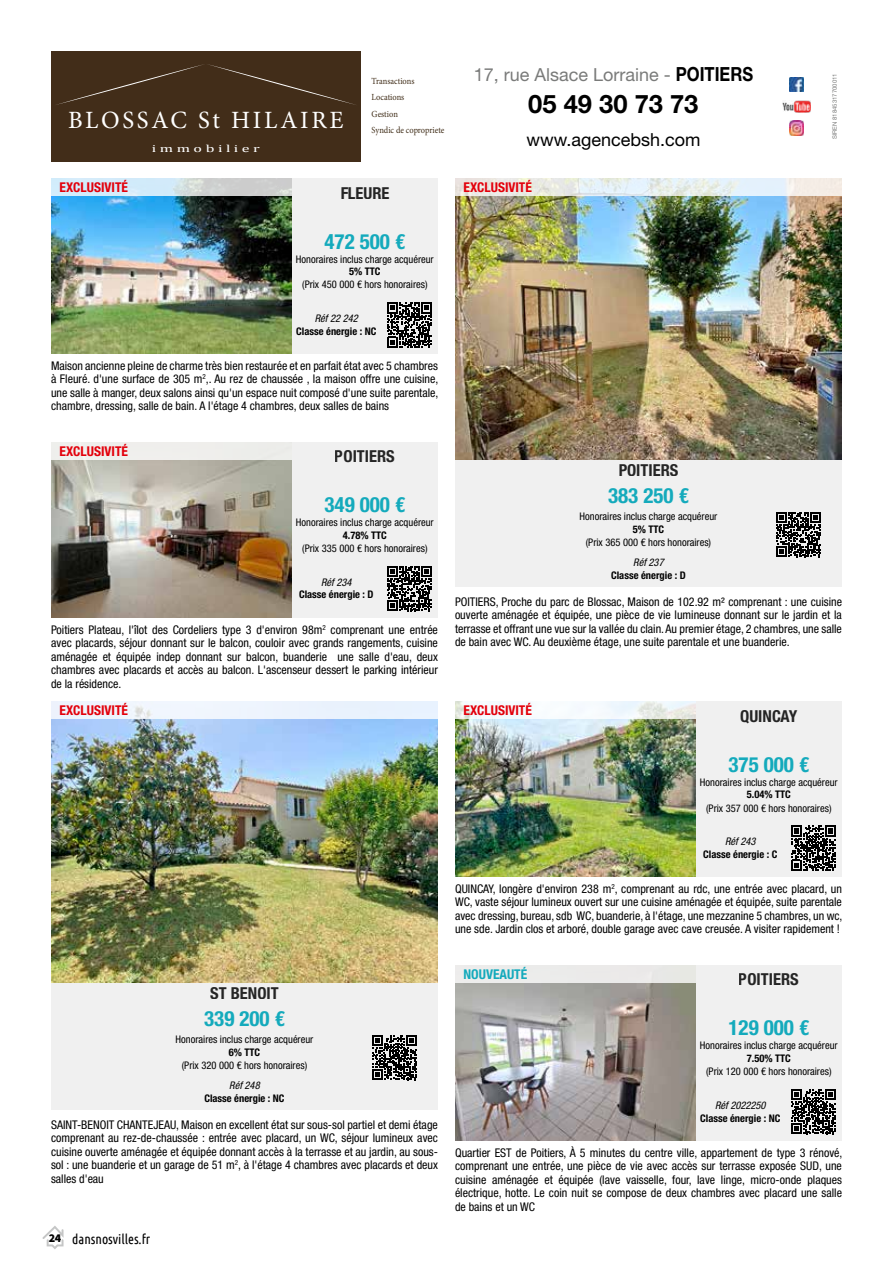
<style>
.page{position:relative;width:893px;height:1263px;background:#fff}
.page>*{position:absolute;margin:0;border:0;box-sizing:border-box;transform-origin:0 0}
.t1{font:700 25.5px "Helvetica Neue LT Std";color:#000}
.t2{font:24.9px "Minion Pro";letter-spacing:.11em;color:#fff}
.t3{font:700 condensed 21px "Helvetica Neue LT Std";color:#14aabc}
.t4{font:18px "Helvetica Neue LT Std";color:#7a7b7a}
.t5{font:18px "Helvetica Neue LT Std";color:#000}
.t6{font:700 condensed 16.5px "Helvetica Neue LT Std";color:#000}
.t7{font:700 condensed 13.5px "Helvetica Neue LT Std";color:#e3000b}
.t8{font:13.5px "Ubuntu Condensed";color:#000}
.t9{font:700 condensed 13.5px "Helvetica Neue LT Std";color:#14aabc}
.t10{font:condensed 12px/13.5px "Helvetica Neue LT Std";color:#000;text-align:justify}
.t11{font:condensed 10.5px "Helvetica Neue LT Std";color:#000}
.t12{font:700 condensed 10.5px "Helvetica Neue LT Std";color:#000}
.t13{font:italic condensed 10.5px "Helvetica Neue LT Std";color:#000}
.t14{font:10.35px "Cambria";color:#fff;scale:1.55 1}
.t15{font:9.3px/16.5px "Minion Pro";color:#402d18;scale:.9 1}
.t16{font:6px "Helvetica Neue LT Std";color:#7a7b7a}
.s1{font-weight:700;font-size:19.5px;color:#000}
.s2{font-family:"Source Sans Pro";font-weight:900;font-size:12px}
</style>
<div class="page">
<svg style="left:42px;top:1226px;width:22px;height:23px"></svg>
<div style="left:292px;top:178px;width:146px;height:176px;background:#f0f0f0"></div>
<div style="left:292px;top:442px;width:146px;height:175px;background:#f0f0f0"></div>
<div style="left:696px;top:701px;width:146px;height:176px;background:#f0f0f0"></div>
<div style="left:696px;top:965px;width:146px;height:175px;background:#f0f0f0"></div>
<img style="left:51px;top:195px;width:241px;height:159px">
<svg style="left:51px;top:178px;width:241px;height:17px;background:#d1dfe6"></svg>
<img style="left:51px;top:459px;width:241px;height:158px">
<div style="left:51px;top:442px;width:241px;height:17px;background:#efeeec"></div>
<img style="left:455px;top:718px;width:241px;height:159px">
<svg style="left:455px;top:701px;width:241px;height:17px;fill:#f4f9fd"></svg>
<img style="left:455px;top:982px;width:241px;height:158px">
<div style="left:455px;top:965px;width:241px;height:17px;background:#ebebea"></div>
<svg style="left:387px;top:302px;width:45px;height:45px"></svg>
<svg style="left:387px;top:566px;width:45px;height:45px"></svg>
<svg style="left:791px;top:825px;width:45px;height:45px"></svg>
<svg style="left:791px;top:1089px;width:45px;height:45px"></svg>
<div style="left:51px;top:982px;width:387px;height:128px;background:#f0f0f0"></div>
<img style="left:51px;top:718px;width:387px;height:264px">
<div style="left:51px;top:701px;width:387px;height:17px;background:#edf3fd"></div>
<div style="left:455px;top:459px;width:387px;height:128px;background:#f0f0f0"></div>
<img style="left:455px;top:195px;width:387px;height:264px">
<svg style="left:455px;top:178px;width:387px;height:17px;background:#e8eceb"></svg>
<svg style="left:372px;top:1035px;width:45px;height:45px"></svg>
<svg style="left:776px;top:512px;width:45px;height:45px"></svg>
<img style="left:789px;top:121px;width:15px;height:14px">
<img style="left:782px;top:101px;width:29px;height:12px">
<img style="left:789px;top:77px;width:15px;height:15px">
<div style="left:51px;top:51px;width:310px;height:110px;background:#422d19"></div>
<svg style="left:56px;top:64px;width:300px;height:41px"></svg>
<h2 class="t2" style="left:68px;top:103px;width:277px">BLOSSAC St HILAIRE</h2>
<p class="t14" style="left:152px;top:142px;width:71px">i m m o b i l i e r</p>
<p class="t15" style="left:372px;top:73px;width:82px">Transactions<br>Locations<br>Gestion<br>Syndic de copropriete</p>
<p class="t7" style="left:60px;top:179px;width:70px">EXCLUSIVITÉ</p>
<h3 class="t6" style="left:340px;top:183px;width:51px">FLEURE</h3>
<h3 class="t3" style="left:324px;top:229px;width:82px">472 500 €</h3>
<p class="t11" style="left:296px;top:253px;width:139px">Honoraires inclus charge acquéreur</p>
<p class="t12" style="left:349px;top:265px;width:33px">5% TTC</p>
<p class="t11" style="left:302px;top:279px;width:127px">(Prix 450 000 € hors honoraires)</p>
<p class="t13" style="left:315px;top:312px;width:45px">Réf 22 242</p>
<p class="t12" style="left:296px;top:325px;width:82px">Classe énergie : NC</p>
<p class="t10" style="left:51px;top:359px;width:389px">Maison ancienne pleine de charme très bien restaurée et en parfait état avec 5 chambres à Fleuré. d'une surface de 305 m<sup>2</sup>,. Au rez de chaussée , la maison offre une cuisine, une salle à manger, deux salons ainsi qu'un espace nuit composé d'une suite parentale, chambre, dressing, salle de bain. A l'étage 4 chambres, deux salles de bains</p>
<h3 class="t4" style="left:474px;top:64px;width:281px">17, rue Alsace Lorraine - <span class="s1">POITIERS</span></h3>
<h1 class="t1" style="left:528px;top:88px;width:172px">05 49 30 73 73</h1>
<h3 class="t5" style="left:526px;top:128px;width:175px">www.agencebsh.com</h3>
<p class="t7" style="left:463px;top:179px;width:70px">EXCLUSIVITÉ</p>
<p class="t16" style="left:831px;top:139px;width:67px;rotate:-90deg">SIREN 81845317700011</p>
<p class="t7" style="left:60px;top:443px;width:70px">EXCLUSIVITÉ</p>
<h3 class="t6" style="left:335px;top:447px;width:61px">POITIERS</h3>
<h3 class="t3" style="left:324px;top:492px;width:82px">349 000 €</h3>
<p class="t11" style="left:296px;top:516px;width:139px">Honoraires inclus charge acquéreur</p>
<p class="t12" style="left:343px;top:529px;width:46px">4.78% TTC</p>
<p class="t11" style="left:302px;top:542px;width:127px">(Prix 335 000 € hors honoraires)</p>
<p class="t13" style="left:321px;top:576px;width:32px">Réf 234</p>
<p class="t12" style="left:299px;top:588px;width:76px">Classe énergie : D</p>
<p class="t10" style="left:51px;top:622px;width:388px">Poitiers Plateau, l'îlot des Cordeliers type 3 d'environ 98m<sup>2</sup> comprenant une entrée avec placards, séjour donnant sur le balcon, couloir avec grands rangements, cuisine aménagée et équipée indep donnant sur balcon, buanderie une salle d'eau, deux chambres avec placards et accès au balcon. L'ascenseur dessert le parking intérieur de la résidence.</p>
<p class="t7" style="left:60px;top:702px;width:70px">EXCLUSIVITÉ</p>
<h3 class="t6" style="left:619px;top:460px;width:61px">POITIERS</h3>
<h3 class="t3" style="left:608px;top:483px;width:82px">383 250 €</h3>
<p class="t11" style="left:580px;top:510px;width:139px">Honoraires inclus charge acquéreur</p>
<p class="t13" style="left:633px;top:556px;width:32px">Réf 237</p>
<p class="t12" style="left:633px;top:523px;width:33px">5% TTC</p>
<p class="t12" style="left:611px;top:569px;width:76px">Classe énergie : D</p>
<p class="t11" style="left:586px;top:536px;width:127px">(Prix 365 000 € hors honoraires)</p>
<p class="t10" style="left:455px;top:594px;width:388px">POITIERS, Proche du parc de Blossac, Maison de 102.92 m² comprenant : une cuisine ouverte aménagée et équipée, une pièce de vie lumineuse donnant sur le jardin et la terrasse et offrant une vue sur la vallée du clain. Au premier étage, 2 chambres, une salle de bain avec WC. Au deuxième étage, une suite parentale et une buanderie.</p>
<p class="t7" style="left:463px;top:702px;width:70px">EXCLUSIVITÉ</p>
<h3 class="t6" style="left:740px;top:706px;width:59px">QUINCAY</h3>
<h3 class="t3" style="left:728px;top:752px;width:82px">375 000 €</h3>
<p class="t11" style="left:700px;top:776px;width:139px">Honoraires inclus charge acquéreur</p>
<p class="t12" style="left:747px;top:788px;width:46px">5.04% TTC</p>
<p class="t11" style="left:706px;top:802px;width:127px">(Prix 357 000 € hors honoraires)</p>
<p class="t13" style="left:725px;top:835px;width:32px">Réf 243</p>
<p class="t12" style="left:703px;top:848px;width:76px">Classe énergie : C</p>
<p class="t10" style="left:455px;top:882px;width:389px">QUINCAY, longère d'environ 238 m<sup>2</sup>, comprenant au rdc, une entrée avec placard, un WC, vaste séjour lumineux ouvert sur une cuisine aménagée et équipée, suite parentale avec dressing, bureau, sdb WC, buanderie, à l'étage, une mezzanine 5 chambres, un wc, une sde. Jardin clos et arboré, double garage avec cave creusée. A visiter rapidement !</p>
<h3 class="t6" style="left:210px;top:983px;width:70px">ST BENOIT</h3>
<h3 class="t3" style="left:204px;top:1006px;width:82px">339 200 €</h3>
<p class="t11" style="left:176px;top:1033px;width:139px">Honoraires inclus charge acquéreur</p>
<p class="t13" style="left:229px;top:1079px;width:32px">Réf 248</p>
<p class="t12" style="left:229px;top:1046px;width:33px">6% TTC</p>
<p class="t12" style="left:204px;top:1092px;width:82px">Classe énergie : NC</p>
<p class="t11" style="left:182px;top:1059px;width:127px">(Prix 320 000 € hors honoraires)</p>
<p class="t10" style="left:51px;top:1117px;width:388px">SAINT-BENOIT CHANTEJEAU, Maison en excellent état sur sous-sol partiel et demi étage comprenant au rez-de-chaussée : entrée avec placard, un WC, séjour lumineux avec cuisine ouverte aménagée et équipée donnant accès à la terrasse et au jardin, au sous&shy;sol : une buanderie et un garage de 51 m<sup>2</sup>, à l'étage 4 chambres avec placards et deux salles d'eau</p>
<p class="t8" style="left:49px;top:1231px;width:103px"><span class="s2">24</span> dansnosvilles.fr</p>
<p class="t9" style="left:463px;top:966px;width:65px">NOUVEAUTÉ</p>
<h3 class="t6" style="left:739px;top:970px;width:61px">POITIERS</h3>
<h3 class="t3" style="left:728px;top:1015px;width:82px">129 000 €</h3>
<p class="t11" style="left:700px;top:1039px;width:139px">Honoraires inclus charge acquéreur</p>
<p class="t12" style="left:747px;top:1052px;width:46px">7.50% TTC</p>
<p class="t11" style="left:706px;top:1065px;width:127px">(Prix 120 000 € hors honoraires)</p>
<p class="t13" style="left:715px;top:1099px;width:52px">Réf 2022250</p>
<p class="t12" style="left:700px;top:1111px;width:82px">Classe énergie : NC</p>
<p class="t10" style="left:455px;top:1145px;width:389px">Quartier EST de Poitiers, À 5 minutes du centre ville, appartement de type 3 rénové, comprenant une entrée, une pièce de vie avec accès sur terrasse exposée SUD, une cuisine aménagée et équipée (lave vaisselle, four, lave linge, micro-onde plaques électrique, hotte. Le coin nuit se compose de deux chambres avec placard une salle de bains et un WC</p>
</div>
